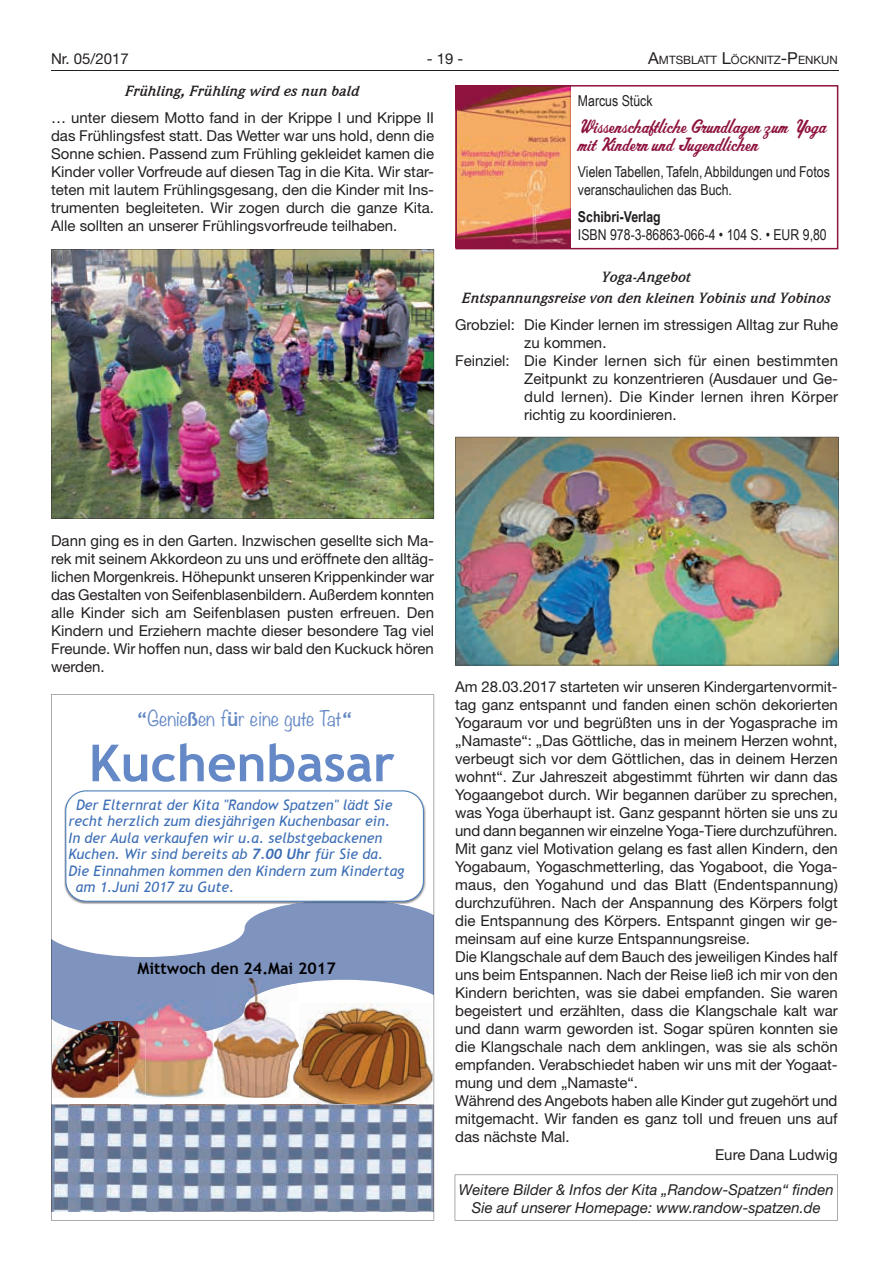
<style>
.page{position:relative;width:881px;height:1263px;background:#fff}
.page>*{position:absolute;margin:0;border:0;box-sizing:border-box;transform-origin:0 0}
.t1{font:700 51.15px "Trebuchet MS";color:#6589c6}
.t2{font:21px/18px "Aktuelle";color:#8e133f}
.t3{font:300 19.2px "Noteworthy";color:#6589c6}
.t4{font:700 16.05px "Trebuchet MS";color:#000001}
.t5{font:15px/18px "Helvetica Neue";color:#231f20;text-align:justify}
.t6{font:15px/18px "Arial Narrow";color:#231f20}
.t7{font:italic 15px/18px "Helvetica Neue";color:#231f20;text-align:center}
.t8{font:italic 700 15px/21px "Weidemann IT Cby BT";color:#231f20;text-align:center}
.t9{font:15px "Helvetica Neue";letter-spacing:.02em;color:#231f20}
.t10{font:700 15px "Arial Narrow";color:#231f20}
.t11{font:italic 14.4px "Trebuchet MS";color:#3c6eb6}
.t12{font:11.55px "Helvetica Neue";color:#231f20}
.s1{font-size:16.5px}
.s2{font-family:"Trebuchet MS";font-weight:700}
.s3{font-family:"Trebuchet";font-weight:700}
</style>
<div class="page">
<hr style="left:51px;top:70px;width:787px;height:1px;background:#231f20">
<img style="left:455px;top:437px;width:383px;height:228px">
<svg style="left:51px;top:694px;width:383px;height:526px"></svg>
<img style="left:51px;top:249px;width:383px;height:269px">
<svg style="left:454px;top:1175px;width:383px;height:45px"></svg>
<svg style="left:455px;top:85px;width:383px;height:164px"></svg>
<p class="t5" style="left:51px;top:49px;width:79px">Nr. 05/2017</p>
<p class="t5" style="left:426px;top:49px;width:38px">- 19 -</p>
<p class="t12" style="left:648px;top:53px;width:191px"><span class="s1">A</span>MTSBLATT <span class="s1">L</span>ÖCKNITZ<span class="s1">-P</span>ENKUN</p>
<p class="t8" style="left:125px;top:80px;width:236px">Frühling, Frühling wird es nun bald</p>
<p class="t5" style="left:51px;top:108px;width:384px">… unter diesem Motto fand in der Krippe I und Krippe II das Frühlingsfest statt. Das Wetter war uns hold, denn die Sonne schien. Passend zum Frühling gekleidet kamen die Kinder voller Vorfreude auf diesen Tag in die Kita. Wir star&shy;teten mit lautem Frühlingsgesang, den die Kinder mit Ins&shy;trumenten begleiteten. Wir zogen durch die ganze Kita.<br>Alle sollten an unserer Frühlingsvorfreude teilhaben.</p>
<p class="t6" style="left:577px;top:92px;width:76px">Marcus Stück</p>
<h2 class="t2" style="left:577px;top:117px;width:250px">Wissenschaftliche Grundlagen zum Yoga mit Kindern und Jugendlichen</h2>
<p class="t6" style="left:577px;top:163px;width:253px">Vielen Tabellen, Tafeln, Abbildungen und Fotos veranschaulichen das Buch.</p>
<p class="t10" style="left:577px;top:208px;width:84px">Schibri-Verlag</p>
<p class="t6" style="left:577px;top:225px;width:250px">ISBN 978-3-86863-066-4 • 104 S. • EUR 9,80</p>
<p class="t8" style="left:462px;top:266px;width:370px">Yoga-Angebot<br>Entspannungsreise von den kleinen Yobinis und Yobinos</p>
<p class="t5" style="left:455px;top:315px;width:384px">Grobziel: Die Kinder lernen im stressigen Alltag zur Ruhe</p>
<p class="t5" style="left:524px;top:333px;width:84px">zu kommen.</p>
<p class="t5" style="left:455px;top:351px;width:384px">Feinziel: Die Kinder lernen sich für einen bestimmten</p>
<p class="t5" style="left:524px;top:369px;width:315px">Zeitpunkt zu konzentrieren (Ausdauer und Ge-</p>
<p class="t9" style="left:524px;top:387px;width:315px">duld lernen). Die Kinder lernen ihren Körper</p>
<p class="t5" style="left:524px;top:405px;width:154px">richtig zu koordinieren.</p>
<p class="t5" style="left:51px;top:532px;width:384px">Dann ging es in den Garten. Inzwischen gesellte sich Ma&shy;rek mit seinem Akkordeon zu uns und eröffnete den alltäg&shy;lichen Morgenkreis. Höhepunkt unseren Krippenkinder war das Gestalten von Seifenblasenbildern. Außerdem konnten alle Kinder sich am Seifenblasen pusten erfreuen. Den Kindern und Erziehern machte dieser besondere Tag viel Freunde. Wir hoffen nun, dass wir bald den Kuckuck hören werden.</p>
<p class="t3" style="left:136px;top:702px;width:218px"><span class="s2">“</span>Genie<span class="s2">ß</span>en f<span class="s2">ü</span>r eine gute Tat<span class="s2">“</span></p>
<h1 class="t1" style="left:89px;top:731px;width:307px">Kuchenbasar</h1>
<p class="t11" style="left:76px;top:796px;width:318px">Der Elternrat der Kita "Randow Spatzen" lädt Sie</p>
<p class="t11" style="left:68px;top:813px;width:323px">recht herzlich zum diesjährigen Kuchenbasar ein.</p>
<p class="t11" style="left:68px;top:829px;width:315px">In der Aula verkaufen wir u.a. selbstgebackenen</p>
<p class="t11" style="left:68px;top:846px;width:316px">Kuchen. Wir sind bereits ab <span class="s3">7.00 Uhr</span> für Sie da.</p>
<p class="t11" style="left:68px;top:862px;width:337px">Die Einnahmen kommen den Kindern zum Kindertag</p>
<p class="t11" style="left:76px;top:879px;width:160px">am 1.Juni 2017 zu Gute.</p>
<p class="t4" style="left:137px;top:958px;width:200px">Mittwoch den 24.Mai 2017</p>
<p class="t5" style="left:455px;top:677px;width:384px">Am 28.03.2017 starteten wir unseren Kindergartenvormit-</p>
<p class="t5" style="left:455px;top:695px;width:384px">tag ganz entspannt und fanden einen schön dekorierten</p>
<p class="t5" style="left:455px;top:713px;width:384px">Yogaraum vor und begrüßten uns in der Yogasprache im</p>
<p class="t5" style="left:455px;top:731px;width:384px">„Namaste“: „Das Göttliche, das in meinem Herzen wohnt,</p>
<p class="t5" style="left:455px;top:749px;width:384px">verbeugt sich vor dem Göttlichen, das in deinem Herzen</p>
<p class="t5" style="left:455px;top:767px;width:384px">wohnt“. Zur Jahreszeit abgestimmt führten wir dann das</p>
<p class="t5" style="left:455px;top:785px;width:384px">Yogaangebot durch. Wir begannen darüber zu sprechen,</p>
<p class="t5" style="left:455px;top:803px;width:384px">was Yoga überhaupt ist. Ganz gespannt hörten sie uns zu</p>
<p class="t5" style="left:455px;top:821px;width:384px">und dann begannen wir einzelne Yoga-Tiere durchzuführen.</p>
<p class="t5" style="left:455px;top:839px;width:384px">Mit ganz viel Motivation gelang es fast allen Kindern, den</p>
<p class="t5" style="left:455px;top:857px;width:384px">Yogabaum, Yogaschmetterling, das Yogaboot, die Yoga-</p>
<p class="t5" style="left:455px;top:875px;width:384px">maus, den Yogahund und das Blatt (Endentspannung)</p>
<p class="t5" style="left:455px;top:893px;width:384px">durchzuführen. Nach der Anspannung des Körpers folgt</p>
<p class="t5" style="left:455px;top:911px;width:384px">die Entspannung des Körpers. Entspannt gingen wir ge-</p>
<p class="t5" style="left:455px;top:929px;width:296px">meinsam auf eine kurze Entspannungsreise.</p>
<p class="t5" style="left:455px;top:947px;width:384px">Die Klangschale auf dem Bauch des jeweiligen Kindes half</p>
<p class="t5" style="left:455px;top:965px;width:384px">uns beim Entspannen. Nach der Reise ließ ich mir von den</p>
<p class="t5" style="left:455px;top:983px;width:384px">Kindern berichten, was sie dabei empfanden. Sie waren</p>
<p class="t5" style="left:455px;top:1001px;width:384px">begeistert und erzählten, dass die Klangschale kalt war</p>
<p class="t5" style="left:455px;top:1019px;width:384px">und dann warm geworden ist. Sogar spüren konnten sie</p>
<p class="t5" style="left:455px;top:1037px;width:384px">die Klangschale nach dem anklingen, was sie als schön</p>
<p class="t5" style="left:455px;top:1055px;width:384px">empfanden. Verabschiedet haben wir uns mit der Yogaat-</p>
<p class="t5" style="left:455px;top:1073px;width:184px">mung und dem „Namaste“.</p>
<p class="t5" style="left:455px;top:1091px;width:384px">Während des Angebots haben alle Kinder gut zugehört und</p>
<p class="t5" style="left:455px;top:1109px;width:384px">mitgemacht. Wir fanden es ganz toll und freuen uns auf</p>
<p class="t5" style="left:455px;top:1127px;width:116px">das nächste Mal.</p>
<p class="t5" style="left:714px;top:1145px;width:124px">Eure Dana Ludwig</p>
<p class="t7" style="left:458px;top:1180px;width:376px">Weitere Bilder &amp; Infos der Kita „Randow-Spatzen“ finden<br>Sie auf unserer Homepage: www.randow-spatzen.de</p>
</div>
